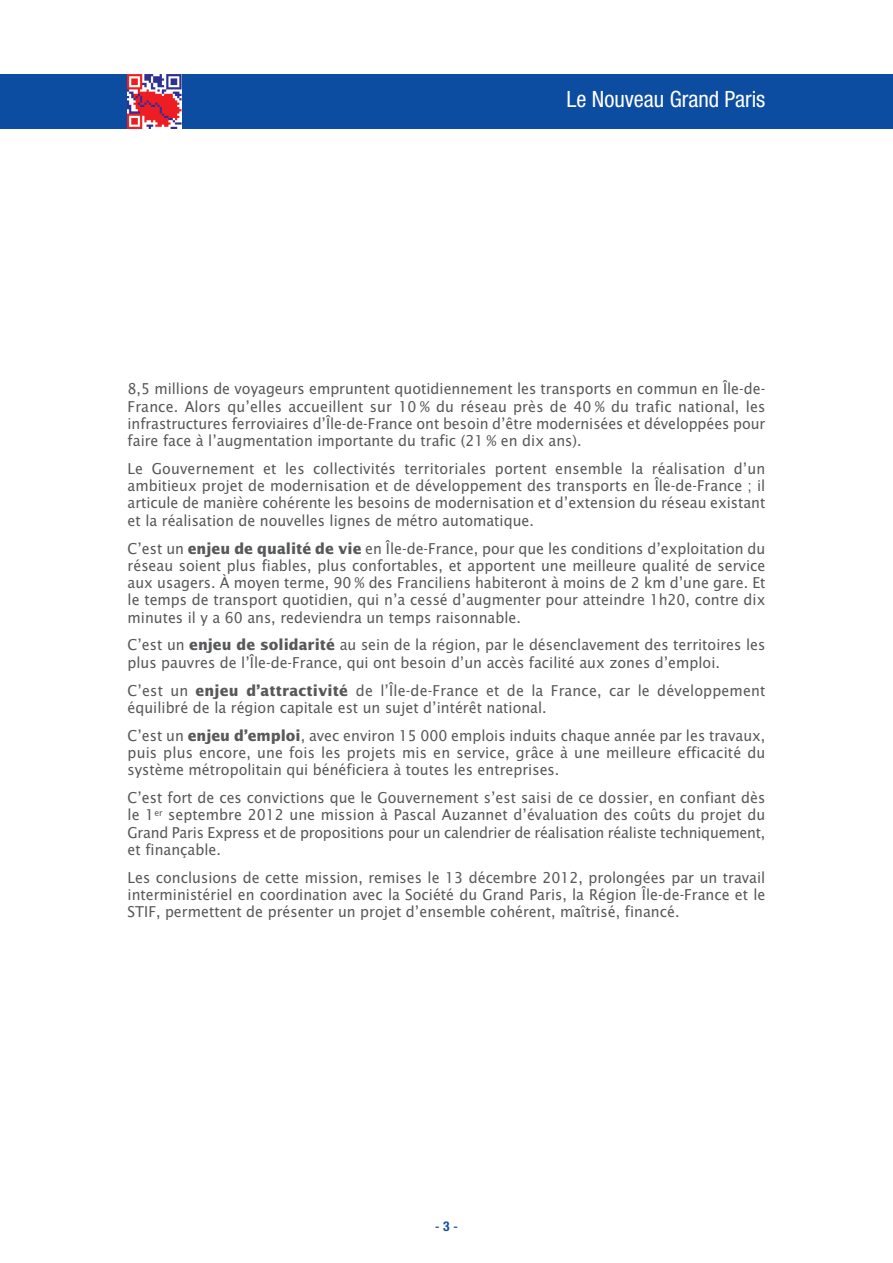
<style>
.page{position:relative;width:893px;height:1263px;background:#fff}
.page>*{position:absolute;margin:0;border:0;box-sizing:border-box;transform-origin:0 0}
.t1{font:condensed 22.5px "Helvetica Neue";color:#fff}
.t2{font:15px/17.2px "Lucida Sans";color:#57585a;text-align:justify;scale:.95 1}
.t3{font:13.5px "Helvetica";color:#0d4da1}
.s1{font-weight:700}
.s2{font-family:"Helvetica Neue";font-weight:700;font-stretch:condensed}
</style>
<div class="page">
<div style="left:0;top:74px;width:893px;height:54px;background:#0d4da1"></div>
<img style="left:128px;top:74px;width:53px;height:54px">
<h1 class="t1" style="left:566px;top:91px;width:200px">Le Nouveau Grand Paris</h1>
<p class="t2" style="left:128px;top:380px;width:673px">8,5 millions de voyageurs empruntent quotidiennement les transports en commun en Île-de-France. Alors qu’elles accueillent sur 10 % du réseau près de 40 % du trafic national, les infrastructures ferroviaires d’Île-de-France ont besoin d’être modernisées et développées pour faire face à l’augmentation importante du trafic (21 % en dix ans).</p>
<p class="t2" style="left:128px;top:460px;width:673px">Le Gouvernement et les collectivités territoriales portent ensemble la réalisation d’un ambitieux projet de modernisation et de développement des transports en Île-de-France ; il articule de manière cohérente les besoins de modernisation et d’extension du réseau existant et la réalisation de nouvelles lignes de métro automatique.</p>
<p class="t2" style="left:128px;top:540px;width:673px">C’est un <span class="s1">enjeu de qualité de vie</span> en Île-de-France, pour que les conditions d’exploitation du réseau soient plus fiables, plus confortables, et apportent une meilleure qualité de service aux usagers. À moyen terme, 90 % des Franciliens habiteront à moins de 2 km d’une gare. Et le temps de transport quotidien, qui n’a cessé d’augmenter pour atteindre 1h20, contre dix minutes il y a 60 ans, redeviendra un temps raisonnable.</p>
<p class="t2" style="left:128px;top:637px;width:673px">C’est un <span class="s1">enjeu de solidarité</span> au sein de la région, par le désenclavement des territoires les plus pauvres de l’Île-de-France, qui ont besoin d’un accès facilité aux zones d’emploi.</p>
<p class="t2" style="left:128px;top:682px;width:673px">C’est un <span class="s1">enjeu d’attractivité</span> de l’Île-de-France et de la France, car le développement équilibré de la région capitale est un sujet d’intérêt national.</p>
<p class="t2" style="left:128px;top:727px;width:673px">C’est un <span class="s1">enjeu d’emploi</span>, avec environ 15 000 emplois induits chaque année par les travaux, puis plus encore, une fois les projets mis en service, grâce à une meilleure efficacité du système métropolitain qui bénéficiera à toutes les entreprises.</p>
<p class="t2" style="left:128px;top:789px;width:673px">C’est fort de ces convictions que le Gouvernement s’est saisi de ce dossier, en confiant dès le 1<sup>er</sup> septembre 2012 une mission à Pascal Auzannet d’évaluation des coûts du projet du Grand Paris Express et de propositions pour un calendrier de réalisation réaliste techniquement, et finançable.</p>
<p class="t2" style="left:128px;top:869px;width:673px">Les conclusions de cette mission, remises le 13 décembre 2012, prolongées par un travail interministériel en coordination avec la Société du Grand Paris, la Région Île-de-France et le STIF, permettent de présenter un projet d’ensemble cohérent, maîtrisé, financé.</p>
<p class="t3" style="left:435px;top:1219px;width:24px">-<span class="s2">3</span>-</p>
</div>
